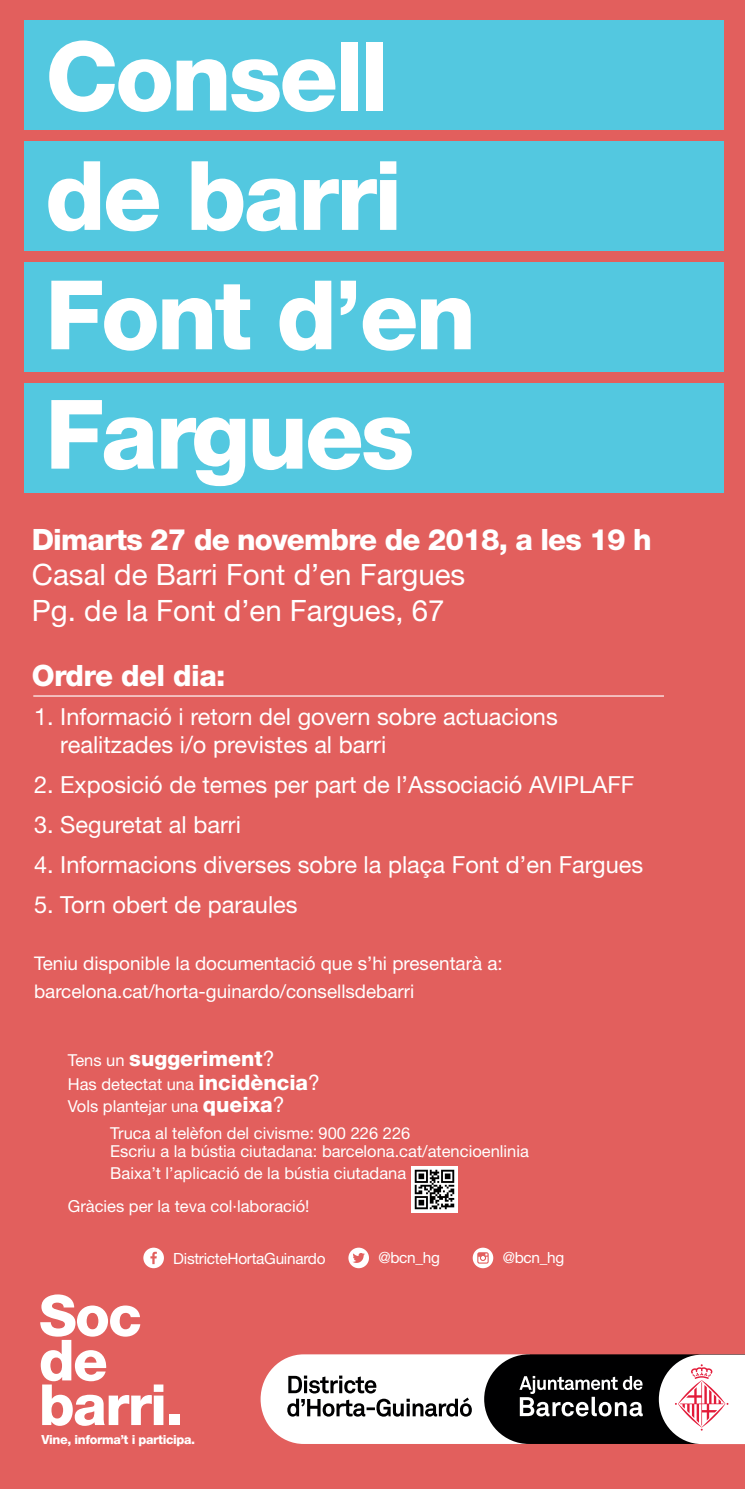
<style>
.page{position:relative;width:745px;height:1489px;background:#fff}
.page>*{position:absolute;margin:0;border:0;box-sizing:border-box;transform-origin:0 0}
.t1{font:800 96px/119.4px "Helvetica Neue";letter-spacing:-.03em;color:#fff}
.t2{font:800 56.75px/44.6px "Helvetica Neue";letter-spacing:-.03em;color:#fff}
.t3{font:29.38px/35.2px "Helvetica Neue";color:#fff}
.t4{font:800 29.38px "Helvetica Neue";letter-spacing:-.03em;color:#fff}
.t5{font:23.5px/28.2px "Helvetica Neue";color:#fff}
.t6{font:800 21.12px "Helvetica Neue";color:#fff}
.t7{font:18.88px/28.2px "Helvetica Neue";color:#fff}
.t8{font:16.5px/21.1px "Helvetica Neue";color:#fff}
.t9{font:15.38px "Helvetica Neue";letter-spacing:-.02em;color:#fff}
.t10{font:800 12.5px "Helvetica Neue";letter-spacing:-.03em;color:#fff}
.s1{font-weight:400;font-size:16.5px}
.s2{font-weight:400}
.s3{font-weight:800;font-size:21.12px}
.s4{font-size:21.12px}
</style>
<div class="page">
<div style="left:0;top:0;width:744px;height:1488px;background:#e25f5d"></div>
<div style="left:24px;top:21px;width:699px;height:109px;background:#53c8e0"></div>
<div style="left:24px;top:142px;width:699px;height:109px;background:#53c8e0"></div>
<div style="left:24px;top:262px;width:699px;height:109px;background:#53c8e0"></div>
<div style="left:24px;top:383px;width:699px;height:109px;background:#53c8e0"></div>
<hr style="left:33px;top:695px;width:630px;height:1px;background:#fff">
<svg style="left:260px;top:1354px;width:484px;height:89px;background:#a09a9b"></svg>
<svg style="left:348px;top:1247px;width:21px;height:21px"></svg>
<svg style="left:143px;top:1247px;width:21px;height:21px"></svg>
<svg style="left:472px;top:1247px;width:21px;height:21px"></svg>
<img style="left:411px;top:1166px;width:46px;height:45px">
<h1 class="t1" style="left:45px;top:16px;width:432px">Consell de barri<br>Font d’en<br>Fargues</h1>
<p class="t4" style="left:32px;top:522px;width:621px">Dimarts 27 de novembre de 2018, a les 19 h</p>
<p class="t3" style="left:32px;top:557px;width:434px">Casal de Barri Font d’en Fargues<br>Pg. de la Font d’en Fargues, 67</p>
<p class="t4" style="left:32px;top:658px;width:195px">Ordre del dia:</p>
<p class="t5" style="left:60px;top:702px;width:498px;text-indent:-26px">1. Informació i retorn del govern sobre actuacions realitzades i/o previstes al barri</p>
<p class="t5" style="left:34px;top:770px;width:601px">2. Exposició de temes per part de l’Associació AVIPLAFF</p>
<p class="t5" style="left:34px;top:810px;width:208px">3. Seguretat al barri</p>
<p class="t5" style="left:34px;top:850px;width:610px">4. Informacions diverses sobre la plaça Font d’en Fargues</p>
<p class="t5" style="left:34px;top:890px;width:265px">5. Torn obert de paraules</p>
<p class="t7" style="left:34px;top:948px;width:470px">Teniu disponible la documentació que s’hi presentarà a: barcelona.cat/horta-guinardo/consellsdebarri</p>
<p class="t6" style="left:68px;top:1045px;width:208px"><span class="s1">Tens un</span> suggeriment<span class="s2">?</span></p>
<p class="t8" style="left:68px;top:1073px;width:253px">Has detectat una <span class="s3">incidència</span><span class="s4">?<br></span>Vols plantejar una <span class="s3">queixa</span><span class="s4">?</span></p>
<p class="t8" style="left:110px;top:1122px;width:420px;line-height:18.9px">Truca al telèfon del civisme: 900 226 226<br>Escriu a la bústia ciutadana: barcelona.cat/atencioenlinia</p>
<p class="t8" style="left:68px;top:1155px;width:340px;line-height:33px;text-indent:42px">Baixa’t l’aplicació de la bústia ciutadana<br>Gràcies per la teva col·laboració!</p>
<p class="t9" style="left:173px;top:1249px;width:154px">DistricteHortaGuinardo</p>
<p class="t9" style="left:378px;top:1248px;width:63px">@bcn_hg</p>
<p class="t9" style="left:502px;top:1247px;width:63px">@bcn_hg</p>
<h2 class="t2" style="left:39px;top:1292px;width:146px">Soc de barri.</h2>
<p class="t10" style="left:41px;top:1431px;width:155px">Vine, informa’t i participa.</p>
</div>
